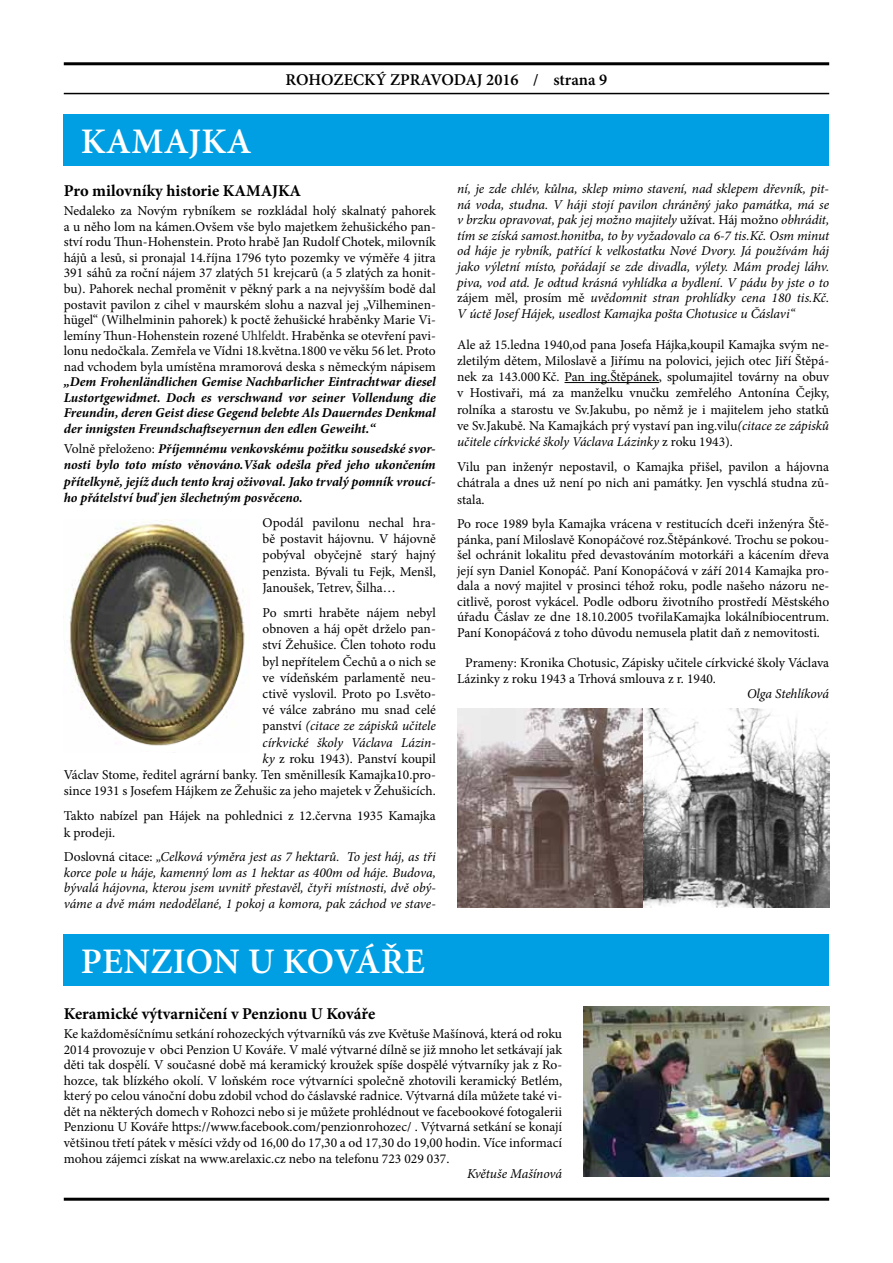
<style>
.page{position:relative;width:893px;height:1263px;background:#fff}
.page>*{position:absolute;margin:0;border:0;box-sizing:border-box;transform-origin:0 0}
.t1{font:600 36px "Minion Pro";letter-spacing:.01em;color:#fff}
.t2{font:700 16.5px "Minion Pro";color:#000}
.t3{font:600 16.5px "Minion Pro";color:#000}
.t4{font:13.5px/16.2px "Minion Pro";color:#000;text-align:justify}
.t5{font:italic 13.5px/15.5px "Minion Pro";letter-spacing:-.005em;color:#000;text-align:justify}
.t6{font:italic 700 13.5px/15.5px "Minion Pro";color:#000;text-align:justify}
.s1{color:#222}
.s2{font-weight:400;font-style:normal}
.s3{font-style:italic}
.s4{font-style:normal}
</style>
<div class="page">
<hr style="left:64px;top:93px;width:765px;height:1px;background:#000">
<hr style="left:64px;top:1198px;width:765px;height:3px;background:#000">
<hr style="left:64px;top:62px;width:765px;height:3px;background:#000">
<div style="left:64px;top:115px;width:765px;height:51px;background:#009fe3"></div>
<hr style="left:564px;top:382px;width:95px;height:1px;background:#000">
<img style="left:64px;top:519px;width:186px;height:227px">
<img style="left:457px;top:709px;width:372px;height:199px">
<div style="left:64px;top:934px;width:765px;height:51px;background:#009fe3"></div>
<img style="left:583px;top:1006px;width:246px;height:171px">
<p class="t3" style="left:286px;top:68px;width:323px">ROHOZECKÝ ZPRAVODAJ 2016 / STRANA 9</p>
<h1 class="t1" style="left:81px;top:117px;width:106px">KAMAJKA</h1>
<p class="t2" style="left:64px;top:179px;width:239px">Pro milovníky historie KAMAJKA</p>
<p class="t4" style="left:64px;top:203px;width:374px;line-height:15.6px">Nedaleko za Novým rybníkem se rozkládal holý skalnatý pahorek a u něho lom na kámen.Ovšem vše bylo majetkem žehušického pan&shy;ství rodu Thun-Hohenstein. Proto hrabě Jan Rudolf Chotek, milovník hájů a lesů, si pronajal 14.října 1796 tyto pozemky ve výměře 4 jitra 391 sáhů za roční nájem 37 zlatých 51 krejcarů (a 5 zlatých za honit&shy;bu). Pahorek nechal proměnit v pěkný park a na nejvyšším bodě dal postavit pavilon z cihel v maurském slohu a nazval jej „Vilheminen&shy;hügel“ (Wilhelminin pahorek) k poctě žehušické hraběnky Marie Vi&shy;lemíny Thun-Hohenstein rozené <span class="s1">Uhlfeldt</span>. Hraběnka se otevření pavi&shy;lonu nedočkala. Zemřela ve Vídni 18.května.1800 ve věku 56 let. Proto nad vchodem byla umístěna mramorová deska s německým nápisem</p>
<p class="t6" style="left:64px;top:374px;width:374px">„Dem Frohenländlichen Gemise Nachbarlicher Eintrachtwar diesel Lustortgewidmet. Doch es verschwand vor seiner Vollendung die Freundin, deren Geist diese Gegend belebte Als Dauerndes Denkmal der innigsten Freundschaftseyernun den edlen Geweiht.“</p>
<p class="t6" style="left:64px;top:440px;width:374px;line-height:16.2px"><span class="s2">Volně přeloženo:</span> Příjemnému venkovskému požitku sousedské svor&shy;nosti bylo toto místo věnováno.Však odešla před jeho ukončením přítelkyně, jejíž duch tento kraj oživoval. Jako trvalý pomník vroucí&shy;ho přátelství buď jen šlechetným posvěceno.</p>
<p class="t4" style="left:263px;top:515px;width:175px">Opodál pavilonu nechal hra&shy;bě postavit hájovnu. V hájovně pobýval obyčejně starý hajný penzista. Bývali tu Fejk, Menšl, Janoušek, Tetrev, Šilha…</p>
<p class="t4" style="left:64px;top:605px;width:374px;text-align:right">Po smrti hraběte nájem nebyl<br>obnoven a háj opět drželo pan-<br>ství Žehušice. Člen tohoto rodu<br>byl nepřítelem Čechů a o nich se<br>ve vídeňském parlamentě neu-<br>ctivě vyslovil. Proto po I.světo-<br>vé válce zabráno mu snad celé<br>panství <span class="s3">(citace ze zápisků učitele<br>církvické školy Václava Lázin-<br>ky</span> z roku 1943). Panství koupil<br>Václav Stome, ředitel agrární banky. Ten směnillesík Kamajka10.pro&shy;since 1931 s Josefem Hájkem ze Žehušic za jeho majetek v Žehušicích.</p>
<p class="t4" style="left:64px;top:808px;width:374px">Takto nabízel pan Hájek na pohlednici z 12.června 1935 Kamajka k prodeji.</p>
<p class="t5" style="left:64px;top:849px;width:374px"><span class="s4">Doslovná citace:</span> „Celková výměra jest as 7 hektarů. To jest háj, as tři korce pole u háje, kamenný lom as 1 hektar as 400m od háje. Budova, bývalá hájovna, kterou jsem uvnitř přestavěl, čtyři místnosti, dvě obý&shy;váme a dvě mám nedodělané, 1 pokoj a komora, pak záchod ve stave-</p>
<p class="t5" style="left:457px;top:181px;width:374px">ní, je zde chlév, kůlna, sklep mimo stavení, nad sklepem dřevník, pit&shy;ná voda, studna. V háji stojí pavilon chráněný jako památka, má se v brzku opravovat, pak jej možno majitely <span class="s4">užívat. Háj možno</span> obhrádit, tím se získá samost.honitba, to by vyžadovalo ca 6-7 tis.Kč. Osm minut od háje je rybník, patřící k velkostatku Nové Dvory. Já používám háj jako výletní místo, pořádají se zde divadla, výlety. Mám prodej láhv. piva, vod atd. Je odtud krásná vyhlídka a bydlení. V pádu by jste o to <span class="s4">zájem měl, prosím mě</span> uvědomnit stran prohlídky cena 180 tis.Kč.<br>V úctě Josef Hájek, usedlost Kamajka pošta Chotusice u Čáslavi“</p>
<p class="t4" style="left:457px;top:336px;width:374px">Ale až 15.ledna 1940,od pana Josefa Hájka,koupil Kamajka svým ne&shy;zletilým dětem, Miloslavě a Jiřímu na polovici, jejich otec Jiří Štěpá&shy;nek za 143.000Kč. Pan ing.Štěpánek, spolumajitel továrny na obuv v Hostivaři, má za manželku vnučku zemřelého Antonína Čejky, rolníka a starostu ve Sv.Jakubu, po němž je i majitelem jeho statků ve Sv.Jakubě. Na Kamajkách prý vystaví pan ing.vilu<span class="s3">(citace ze zápisků učitele církvické školy Václava Lázinky</span> z roku 1943).</p>
<p class="t4" style="left:457px;top:459px;width:373px">Vilu pan inženýr nepostavil, o Kamajka přišel, pavilon a hájovna chátrala a dnes už není po nich ani památky. Jen vyschlá studna zů&shy;stala.</p>
<p class="t4" style="left:457px;top:516px;width:374px;line-height:15.5px">Po roce 1989 byla Kamajka vrácena v restitucích dceři inženýra Ště&shy;pánka, paní Miloslavě Konopáčové roz.Štěpánkové. Trochu se pokou&shy;šel ochránit lokalitu před devastováním motorkáři a kácením dřeva její syn Daniel Konopáč. Paní Konopáčová v září 2014 Kamajka pro&shy;dala a nový majitel v prosinci téhož roku, podle našeho názoru ne&shy;citlivě, porost vykácel. Podle odboru životního prostředí Městského úřadu Čáslav ze dne 18.10.2005 tvořilaKamajka lokálníbiocentrum.<br>Paní Konopáčová z toho důvodu nemusela platit daň z nemovitosti.</p>
<p class="t4" style="left:457px;top:655px;width:374px;line-height:15.6px;text-indent:8px">Prameny: Kronika Chotusic, Zápisky učitele církvické školy Václava<br>Lázinky z roku 1943 a Trhová smlouva z r. 1940.</p>
<p class="t5" style="left:747px;top:686px;width:84px">Olga Stehlíková</p>
<h1 class="t1" style="left:81px;top:936px;width:344px">PENZION U KOVÁŘE</h1>
<p class="t2" style="left:64px;top:1002px;width:313px">Keramické výtvarničení v Penzionu U Kováře</p>
<p class="t4" style="left:64px;top:1026px;width:500px;line-height:15.5px">Ke každoměsíčnímu setkání rohozeckých výtvarníků vás zve Květuše Mašínová, která od roku 2014 provozuje v obci Penzion U Kováře. V malé výtvarné dílně se již mnoho let setkávají jak děti tak dospělí. V současné době má keramický kroužek spíše dospělé výtvarníky jak z Ro&shy;hozce, tak blízkého okolí. V loňském roce výtvarníci společně zhotovili keramický Betlém, který po celou vánoční dobu zdobil vchod do čáslavské radnice. Výtvarná díla můžete také vi&shy;dět na některých domech v Rohozci nebo si je můžete prohlédnout ve facebookové fotogalerii Penzionu U Kováře https://www.facebook.com/penzionrohozec/ . Výtvarná setkání se konají většinou třetí pátek v měsíci vždy od 16,00 do 17,30 a od 17,30 do 19,00 hodin. Více informací mohou zájemci získat na www.arelaxic.cz nebo na telefonu 723 029 037.</p>
<p class="t5" style="left:467px;top:1166px;width:97px">Květuše Mašínová</p>
</div>
